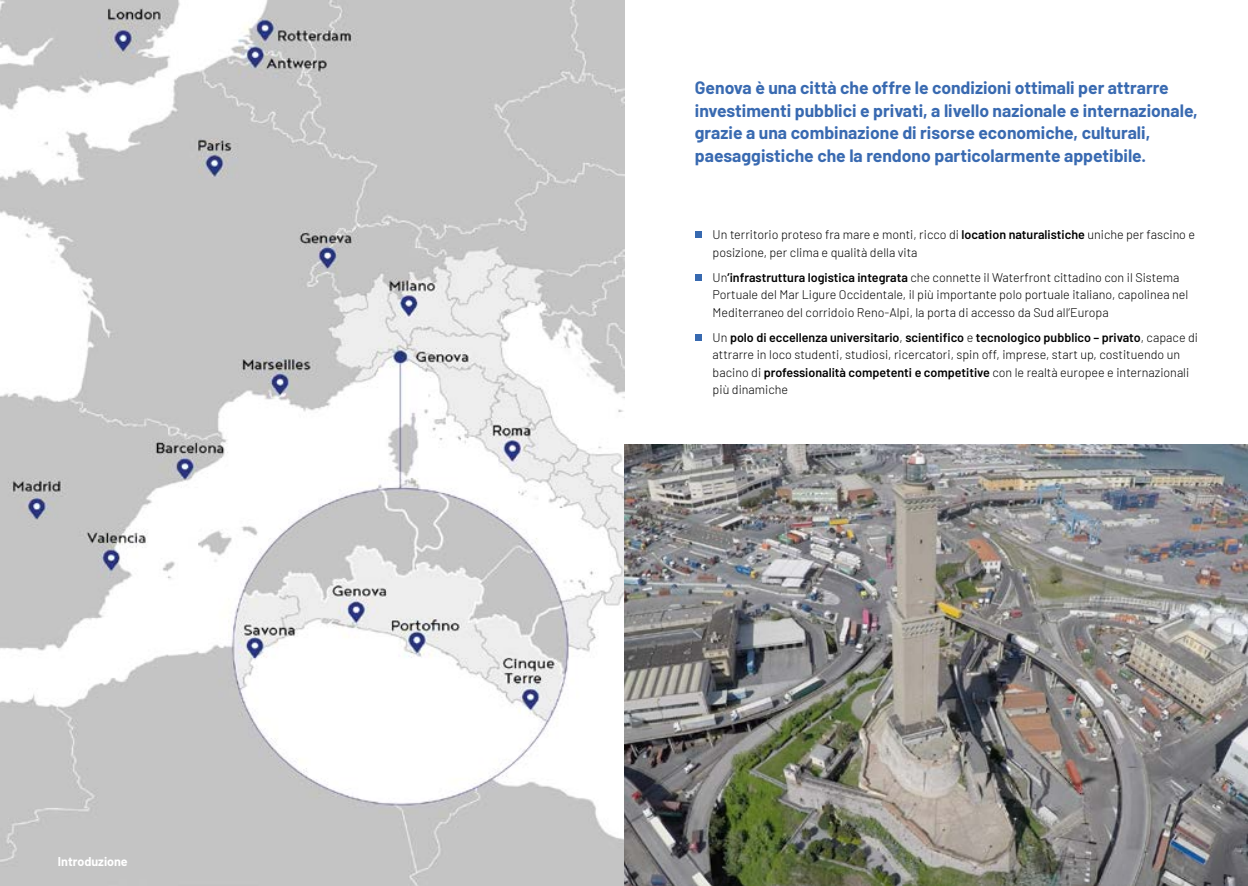
<style>
.page{position:relative;width:1248px;height:886px;background:#fff}
.page>*{position:absolute;margin:0;border:0;box-sizing:border-box;transform-origin:0 0}
.t1{font:700 17.5px/22.5px "Barlow";color:#396ab1}
.t2{font:300 12.5px/17.5px "Barlow";color:#000}
.t3{font:700 12.5px "Barlow";color:#fff}
.s1{font-weight:600}
</style>
<div class="page">
<img style="left:0;top:0;width:624px;height:886px">
<img style="left:624px;top:445px;width:623px;height:441px">
<div style="left:694px;top:231px;width:7px;height:7px;background:#3769b0"></div>
<div style="left:694px;top:275px;width:7px;height:6px;background:#3769b0"></div>
<div style="left:694px;top:335px;width:7px;height:6px;background:#3769b0"></div>
<p class="t3" style="left:58px;top:852px;width:71px">Introduzione</p>
<p class="t1" style="left:694px;top:76px;width:504px">Genova è una città che offre le condizioni ottimali per attrarre investimenti pubblici e privati, a livello nazionale e internazionale, grazie a una combinazione di risorse economiche, culturali, paesaggistiche che la rendono particolarmente appetibile.</p>
<p class="t2" style="left:712px;top:225px;width:484px">Un territorio proteso fra mare e monti, ricco di <span class="s1">location naturalistiche</span> uniche per fascino e posizione, per clima e qualità della vita</p>
<p class="t2" style="left:712px;top:268px;width:477px">Un<span class="s1">’infrastruttura logistica integrata</span> che connette il Waterfront cittadino con il Sistema<br>Portuale del Mar Ligure Occidentale, il più importante polo portuale italiano, capolinea nel<br>Mediterraneo del corridoio Reno-Alpi, la porta di accesso da Sud all’Europa</p>
<p class="t2" style="left:712px;top:328px;width:487px">Un <span class="s1">polo di eccellenza universitario</span>, <span class="s1">scientifico</span> e <span class="s1">tecnologico pubblico – privato</span>, capace di attrarre in loco studenti, studiosi, ricercatori, spin off, imprese, start up, costituendo un bacino di <span class="s1">professionalità competenti e competitive</span> con le realtà europee e internazionali più dinamiche</p>
</div>
